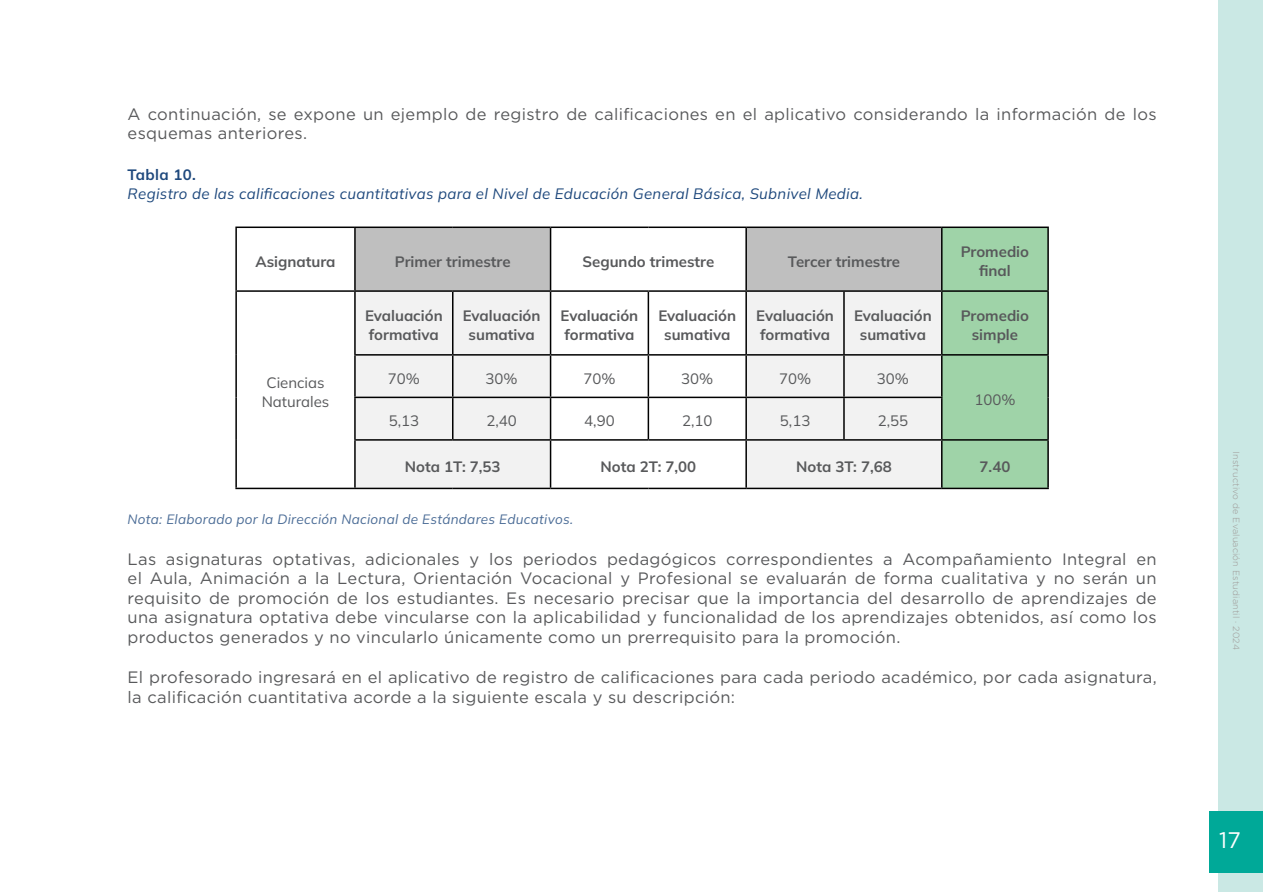
<style>
.page{position:relative;width:1263px;height:893px;background:#fff}
.page>*{position:absolute;margin:0;border:0;box-sizing:border-box;transform-origin:0 0}
.t1{font:22.5px "Gotham";color:#fff}
.t2{font:16.5px/19.5px "Gotham";letter-spacing:.02em;color:#58595b}
.t3{font:700 15px/19.5px "Mulish";color:#58595b;text-align:center}
.t4{font:italic 200 15px "Mulish";letter-spacing:.02em;color:#1f497d}
.t5{font:15px/19.5px "Mulish";color:#58595b;text-align:center}
.t6{font:700 15px "Mulish";letter-spacing:.02em;color:#1f497d}
.t7{font:italic 200 13.5px "Mulish";letter-spacing:.02em;color:#4c6d97}
.t8{font:300 9px "Gotham";letter-spacing:.02em;color:#9d9795}
</style>
<div class="page">
<div style="left:1218px;top:0;width:45px;height:891px;background:#cae8e4"></div>
<div style="left:1210px;top:811px;width:53px;height:61px;background:#00a998"></div>
<svg style="left:356px;top:228px;width:691px;height:260px"></svg>
<svg style="left:356px;top:292px;width:585px;height:196px;fill:#f2f2f2"></svg>
<hr style="left:235px;top:227px;width:120px;height:1px;background:#000">
<hr style="left:235px;top:228px;width:2px;height:62px;background:#000">
<hr style="left:355px;top:227px;width:98px;height:1px;background:#000">
<hr style="left:354px;top:228px;width:2px;height:62px;background:#000">
<hr style="left:453px;top:227px;width:98px;height:1px;background:#000">
<hr style="left:551px;top:227px;width:97px;height:1px;background:#000">
<hr style="left:550px;top:228px;width:1px;height:62px;background:#000">
<hr style="left:648px;top:227px;width:98px;height:1px;background:#000">
<hr style="left:746px;top:227px;width:98px;height:1px;background:#000">
<hr style="left:745px;top:228px;width:2px;height:62px;background:#000">
<hr style="left:844px;top:227px;width:98px;height:1px;background:#000">
<hr style="left:942px;top:227px;width:107px;height:1px;background:#000">
<hr style="left:941px;top:228px;width:1px;height:62px;background:#000">
<hr style="left:1047px;top:228px;width:2px;height:62px;background:#000">
<hr style="left:235px;top:290px;width:120px;height:2px;background:#000">
<hr style="left:235px;top:292px;width:2px;height:63px;background:#000">
<hr style="left:355px;top:290px;width:98px;height:2px;background:#000">
<hr style="left:354px;top:292px;width:2px;height:62px;background:#000">
<hr style="left:453px;top:290px;width:98px;height:2px;background:#000">
<hr style="left:452px;top:292px;width:1px;height:62px;background:#000">
<hr style="left:551px;top:290px;width:97px;height:2px;background:#000">
<hr style="left:550px;top:292px;width:1px;height:62px;background:#000">
<hr style="left:648px;top:290px;width:98px;height:2px;background:#000">
<hr style="left:648px;top:292px;width:1px;height:62px;background:#000">
<hr style="left:746px;top:290px;width:98px;height:2px;background:#000">
<hr style="left:745px;top:292px;width:2px;height:62px;background:#000">
<hr style="left:844px;top:290px;width:98px;height:2px;background:#000">
<hr style="left:843px;top:292px;width:2px;height:62px;background:#000">
<hr style="left:942px;top:290px;width:107px;height:2px;background:#000">
<hr style="left:941px;top:292px;width:1px;height:62px;background:#000">
<hr style="left:1047px;top:292px;width:2px;height:62px;background:#000">
<hr style="left:235px;top:355px;width:2px;height:42px;background:#000">
<hr style="left:354px;top:354px;width:99px;height:2px;background:#000">
<hr style="left:354px;top:356px;width:2px;height:41px;background:#000">
<hr style="left:453px;top:354px;width:98px;height:2px;background:#000">
<hr style="left:452px;top:356px;width:1px;height:41px;background:#000">
<hr style="left:551px;top:354px;width:97px;height:2px;background:#000">
<hr style="left:550px;top:356px;width:1px;height:41px;background:#000">
<hr style="left:648px;top:354px;width:98px;height:2px;background:#000">
<hr style="left:648px;top:356px;width:1px;height:41px;background:#000">
<hr style="left:746px;top:354px;width:98px;height:2px;background:#000">
<hr style="left:745px;top:356px;width:2px;height:41px;background:#000">
<hr style="left:844px;top:354px;width:98px;height:2px;background:#000">
<hr style="left:843px;top:356px;width:2px;height:41px;background:#000">
<hr style="left:942px;top:354px;width:107px;height:2px;background:#000">
<hr style="left:941px;top:356px;width:1px;height:41px;background:#000">
<hr style="left:1047px;top:356px;width:2px;height:41px;background:#000">
<hr style="left:235px;top:397px;width:2px;height:43px;background:#000">
<hr style="left:354px;top:397px;width:99px;height:1px;background:#000">
<hr style="left:354px;top:398px;width:2px;height:41px;background:#000">
<hr style="left:453px;top:397px;width:98px;height:1px;background:#000">
<hr style="left:452px;top:398px;width:1px;height:41px;background:#000">
<hr style="left:551px;top:397px;width:97px;height:1px;background:#000">
<hr style="left:550px;top:398px;width:1px;height:41px;background:#000">
<hr style="left:648px;top:397px;width:98px;height:1px;background:#000">
<hr style="left:648px;top:398px;width:1px;height:41px;background:#000">
<hr style="left:746px;top:397px;width:98px;height:1px;background:#000">
<hr style="left:745px;top:398px;width:2px;height:41px;background:#000">
<hr style="left:844px;top:397px;width:98px;height:1px;background:#000">
<hr style="left:843px;top:398px;width:2px;height:41px;background:#000">
<hr style="left:941px;top:398px;width:1px;height:41px;background:#000">
<hr style="left:1047px;top:397px;width:2px;height:42px;background:#000">
<hr style="left:235px;top:440px;width:2px;height:48px;background:#000">
<hr style="left:354px;top:439px;width:99px;height:2px;background:#000">
<hr style="left:354px;top:441px;width:2px;height:47px;background:#000">
<hr style="left:453px;top:439px;width:98px;height:2px;background:#000">
<hr style="left:551px;top:439px;width:97px;height:2px;background:#000">
<hr style="left:550px;top:441px;width:1px;height:47px;background:#000">
<hr style="left:648px;top:439px;width:98px;height:2px;background:#000">
<hr style="left:746px;top:439px;width:98px;height:2px;background:#000">
<hr style="left:745px;top:441px;width:2px;height:47px;background:#000">
<hr style="left:844px;top:439px;width:98px;height:2px;background:#000">
<hr style="left:942px;top:439px;width:107px;height:2px;background:#000">
<hr style="left:941px;top:441px;width:1px;height:47px;background:#000">
<hr style="left:1047px;top:441px;width:2px;height:47px;background:#000">
<hr style="left:235px;top:488px;width:120px;height:1px;background:#000">
<hr style="left:355px;top:488px;width:98px;height:1px;background:#000">
<hr style="left:453px;top:488px;width:98px;height:1px;background:#000">
<hr style="left:551px;top:488px;width:97px;height:1px;background:#000">
<hr style="left:648px;top:488px;width:98px;height:1px;background:#000">
<hr style="left:746px;top:488px;width:98px;height:1px;background:#000">
<hr style="left:844px;top:488px;width:98px;height:1px;background:#000">
<hr style="left:942px;top:488px;width:107px;height:1px;background:#000">
<p class="t2" style="left:128px;top:104px;width:1030px">A continuación, se expone un ejemplo de registro de calificaciones en el aplicativo considerando la información de los esquemas anteriores.</p>
<p class="t6" style="left:128px;top:164px;width:70px">Tabla 10.</p>
<p class="t4" style="left:128px;top:184px;width:737px">Registro de las calificaciones cuantitativas para el Nivel de Educación General Básica, Subnivel Media.</p>
<p class="t3" style="left:256px;top:251px;width:81px">Asignatura</p>
<p class="t3" style="left:395px;top:251px;width:117px">Primer trimestre</p>
<p class="t3" style="left:582px;top:251px;width:133px">Segundo trimestre</p>
<p class="t3" style="left:788px;top:251px;width:114px">Tercer trimestre</p>
<p class="t3" style="left:961px;top:241px;width:70px">Promedio final</p>
<p class="t5" style="left:262px;top:372px;width:69px">Ciencias<br>Naturales</p>
<p class="t3" style="left:365px;top:305px;width:79px;text-align:left">Evaluación formativa</p>
<p class="t3" style="left:463px;top:305px;width:79px">Evaluación sumativa</p>
<p class="t3" style="left:561px;top:305px;width:79px;text-align:left">Evaluación formativa</p>
<p class="t3" style="left:658px;top:305px;width:79px">Evaluación sumativa</p>
<p class="t3" style="left:756px;top:305px;width:79px;text-align:left">Evaluación formativa</p>
<p class="t3" style="left:854px;top:305px;width:79px">Evaluación sumativa</p>
<p class="t3" style="left:961px;top:305px;width:70px">Promedio simple</p>
<p class="t5" style="left:388px;top:368px;width:34px">70%</p>
<p class="t5" style="left:486px;top:368px;width:34px">30%</p>
<p class="t5" style="left:583px;top:368px;width:34px">70%</p>
<p class="t5" style="left:681px;top:368px;width:34px">30%</p>
<p class="t5" style="left:779px;top:368px;width:34px">70%</p>
<p class="t5" style="left:877px;top:368px;width:34px">30%</p>
<p class="t5" style="left:974px;top:389px;width:43px">100%</p>
<p class="t5" style="left:389px;top:411px;width:32px">5,13</p>
<p class="t5" style="left:486px;top:411px;width:32px">2,40</p>
<p class="t5" style="left:584px;top:411px;width:32px">4,90</p>
<p class="t5" style="left:682px;top:411px;width:32px">2,10</p>
<p class="t5" style="left:780px;top:411px;width:32px">5,13</p>
<p class="t5" style="left:878px;top:411px;width:32px">2,55</p>
<p class="t3" style="left:405px;top:456px;width:97px">Nota 1T: 7,53</p>
<p class="t3" style="left:601px;top:456px;width:97px">Nota 2T: 7,00</p>
<p class="t3" style="left:796px;top:456px;width:97px">Nota 3T: 7,68</p>
<p class="t3" style="left:979px;top:456px;width:32px">7.40</p>
<p class="t7" style="left:128px;top:510px;width:447px">Nota: Elaborado por la Dirección Nacional de Estándares Educativos.</p>
<p class="t2" style="left:128px;top:549px;width:1031px;text-align:justify">Las asignaturas optativas, adicionales y los periodos pedagógicos correspondientes a Acompañamiento Integral en el Aula, Animación a la Lectura, Orientación Vocacional y Profesional se evaluarán de forma cualitativa y no serán un requisito de promoción de los estudiantes. Es necesario precisar que la importancia del desarrollo de aprendizajes de una asignatura optativa debe vincularse con la aplicabilidad y funcionalidad de los aprendizajes obtenidos, así como los productos generados y no vincularlo únicamente como un prerrequisito para la promoción.</p>
<p class="t2" style="left:128px;top:667px;width:1031px">El profesorado ingresará en el aplicativo de registro de calificaciones para cada periodo académico, por cada asignatura, la calificación cuantitativa acorde a la siguiente escala y su descripción:</p>
<p class="t8" style="left:1242px;top:451px;width:200px;rotate:90deg">Instructivo de Evaluación Estudiantil · 2024</p>
<h1 class="t1" style="left:1219px;top:826px;width:23px">17</h1>
</div>
